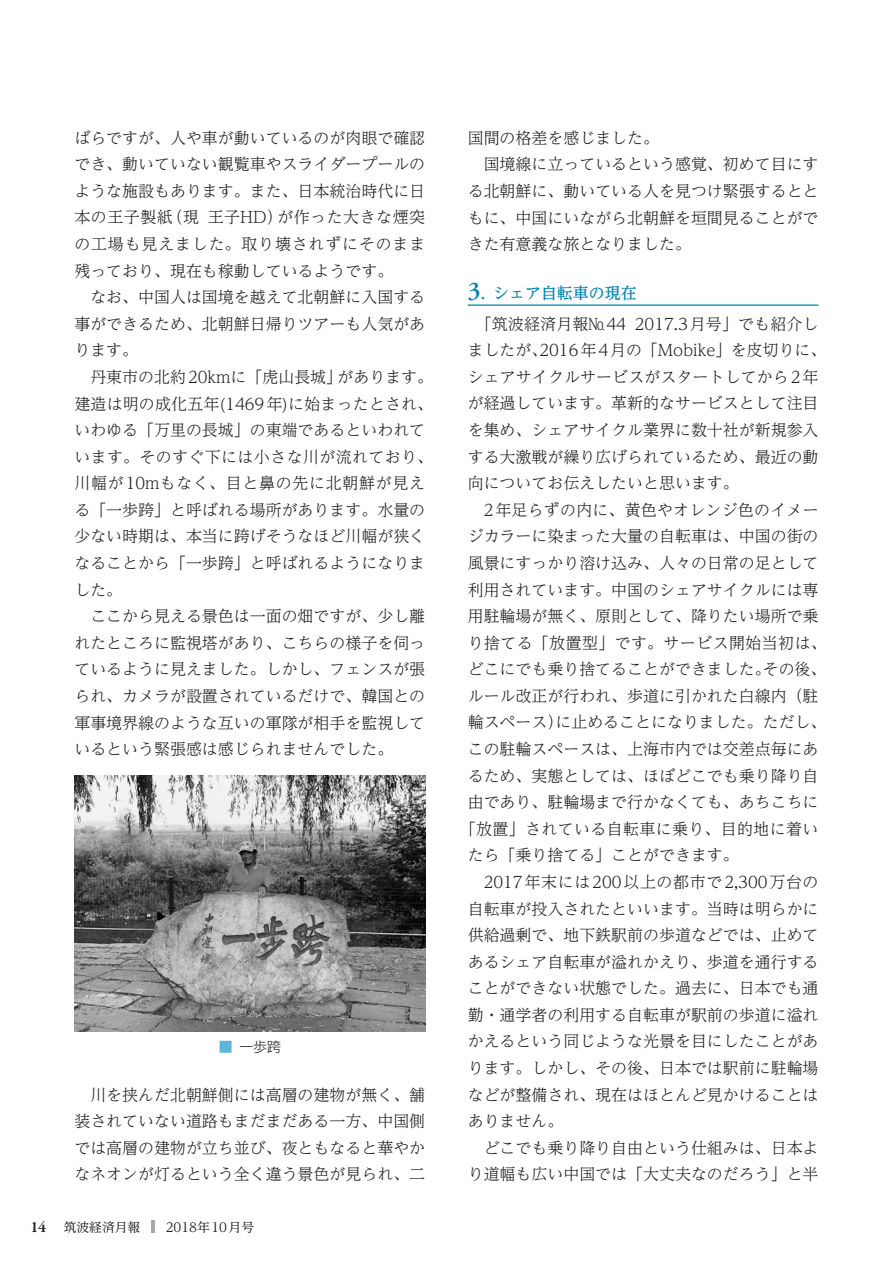
<style>
.page{position:relative;width:893px;height:1263px;background:#fff}
.page>*{position:absolute;margin:0;border:0;box-sizing:border-box;transform-origin:0 0}
.t1{font:300 15.9px/26.5px "UD Reimin Pr 6 N";color:#231f20;text-align:justify}
.t2{font:300 13.8px "UD Shin Go Pro";color:#231f20}
.t3{font:12.75px "UD Reimin Pr 6 N";color:#231f20}
.s1{color:#5eb5d7}
.s2{font-family:"Garamond Premr Pro";font-weight:600;font-size:15.9px}
.s3{font-family:"Adobe Garamond Pro";font-weight:600;font-size:25.5px;color:#0083b6}
.s4{font-weight:500;color:#0083b6}
</style>
<div class="page">
<hr style="left:151px;top:1220px;width:4px;height:13px;background:#a8a9ad">
<img style="left:74px;top:776px;width:351px;height:255px">
<hr style="left:468px;top:304px;width:351px;height:2px;background:#0083b6">
<p class="t1" style="left:74px;top:124px;width:352px">ばらですが、人や車が動いているのが肉眼で確認でき、動いていない観覧車やスライダープールのような施設もあります。また、日本統治時代に日本の王子製紙（現王子HD）が作った大きな煙突の工場も見えました。取り壊されずにそのまま残っており、現在も稼動しているようです。</p>
<p class="t1" style="left:74px;top:283px;width:352px;text-indent:16px">なお、中国人は国境を越えて北朝鮮に入国する事ができるため、北朝鮮日帰りツアーも人気があります。</p>
<p class="t1" style="left:74px;top:363px;width:360px;text-align:left;text-indent:16px">丹東市の北約20kmに「虎山長城」があります。建造は明の成化五年(1469年)に始まったとされ、いわゆる「万里の長城」の東端であるといわれています。そのすぐ下には小さな川が流れており、川幅が10mもなく、目と鼻の先に北朝鮮が見える「一歩跨」と呼ばれる場所があります。水量の少ない時期は、本当に跨げそうなほど川幅が狭くなることから「一歩跨」と呼ばれるようになりました。</p>
<p class="t1" style="left:74px;top:602px;width:352px;text-indent:16px">ここから見える景色は一面の畑ですが、少し離れたところに監視塔があり、こちらの様子を伺っているように見えました。しかし、フェンスが張られ、カメラが設置されているだけで、韓国との軍事境界線のような互いの軍隊が相手を監視しているという緊張感は感じられませんでした。</p>
<p class="t2" style="left:219px;top:1035px;width:64px"><span class="s1">■</span> 一歩跨</p>
<p class="t1" style="left:74px;top:1081px;width:352px;text-indent:16px">川を挟んだ北朝鮮側には高層の建物が無く、舗装されていない道路もまだまだある一方、中国側では高層の建物が立ち並び、夜ともなると華やかなネオンが灯るという全く違う景色が見られ、二</p>
<p class="t3" style="left:30px;top:1216px;width:225px"><span class="s2">14</span> 筑波経済月報　　2018年 10月号</p>
<p class="t1" style="left:468px;top:124px;width:193px">国間の格差を感じました。</p>
<p class="t1" style="left:484px;top:151px;width:336px">国境線に立っているという感覚、初めて目にす</p>
<p class="t1" style="left:468px;top:177px;width:352px">る北朝鮮に、動いている人を見つけ緊張するとと</p>
<p class="t1" style="left:468px;top:204px;width:352px">もに、中国にいながら北朝鮮を垣間見ることがで</p>
<p class="t1" style="left:468px;top:230px;width:225px">きた有意義な旅となりました。</p>
<p class="t1" style="left:476px;top:276px;width:344px;line-height:31px;text-indent:-8px"><span class="s3">3</span><span class="s4">. シェア自転車の現在<br></span>「筑波経済月報№44 2017.3月号」でも紹介し</p>
<p class="t1" style="left:468px;top:336px;width:360px;text-align:left">ましたが、2016年4月の「Mobike」を皮切りに、シェアサイクルサービスがスタートしてから2年が経過しています。革新的なサービスとして注目を集め、シェアサイクル業界に数十社が新規参入する大激戦が繰り広げられているため、最近の動向についてお伝えしたいと思います。</p>
<p class="t1" style="left:468px;top:496px;width:360px;text-align:left;text-indent:16px">2年足らずの内に、黄色やオレンジ色のイメージカラーに染まった大量の自転車は、中国の街の風景にすっかり溶け込み、人々の日常の足として利用されています。中国のシェアサイクルには専用駐輪場が無く、原則として、降りたい場所で乗り捨てる「放置型」です。サービス開始当初は、どこにでも乗り捨てることができました。その後、ルール改正が行われ、歩道に引かれた白線内（駐輪スペース）に止めることになりました。ただし、この駐輪スペースは、上海市内では交差点毎にあるため、実態としては、ほぼどこでも乗り降り自由であり、駐輪場まで行かなくても、あちこちに｢放置｣されている自転車に乗り、目的地に着いたら「乗り捨てる｣ことができます。</p>
<p class="t1" style="left:468px;top:868px;width:352px;text-indent:16px">2017年末には200以上の都市で2,300万台の自転車が投入されたといいます。当時は明らかに供給過剰で、地下鉄駅前の歩道などでは、止めてあるシェア自転車が溢れかえり、歩道を通行することができない状態でした。過去に、日本でも通勤・通学者の利用する自転車が駅前の歩道に溢れかえるという同じような光景を目にしたことがあります。しかし、その後、日本では駅前に駐輪場などが整備され、現在はほとんど見かけることはありません。</p>
<p class="t1" style="left:468px;top:1134px;width:352px;text-align:right">どこでも乗り降り自由という仕組みは、日本より道幅も広い中国では「大丈夫なのだろう」と半</p>
</div>
